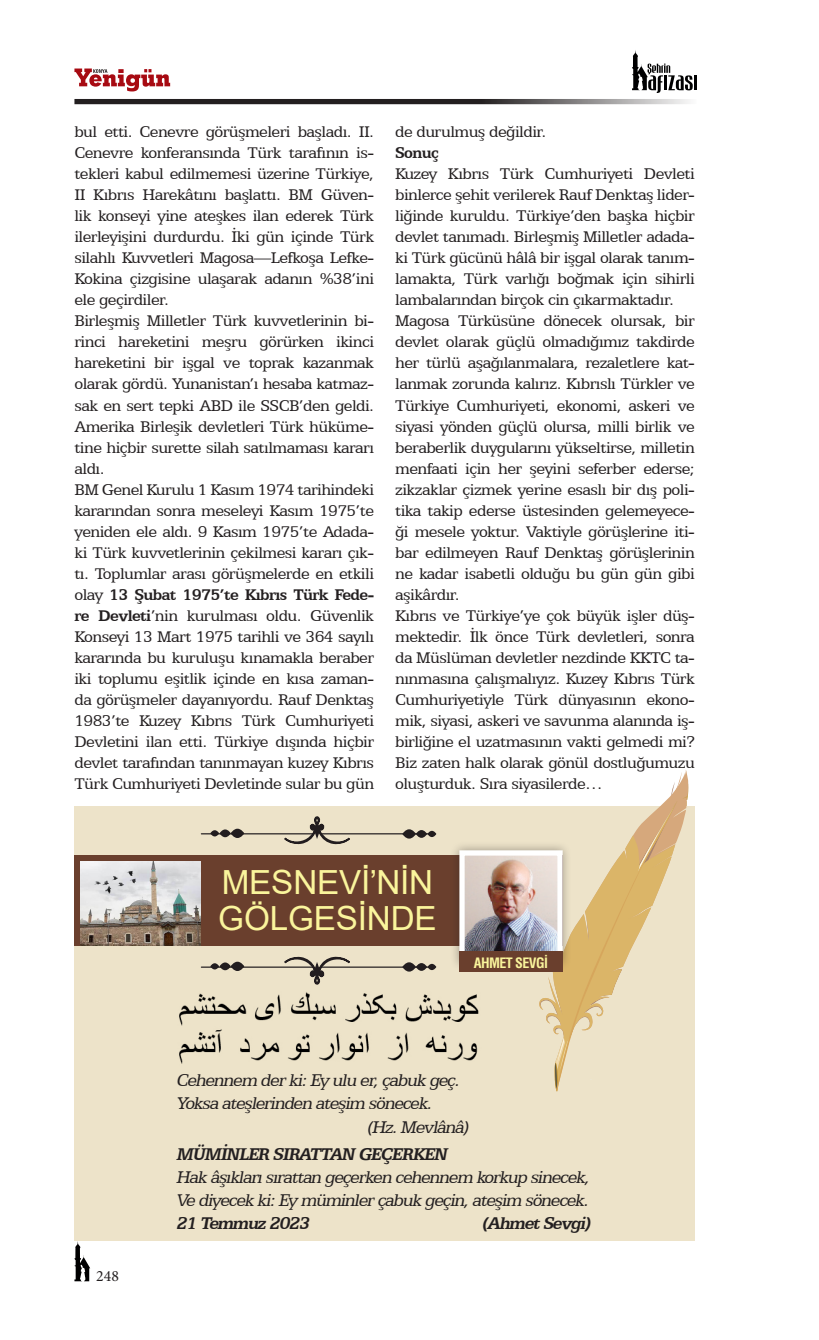
<style>
.page{position:relative;width:819px;height:1340px;background:#fff}
.page>*{position:absolute;margin:0;border:0;box-sizing:border-box;transform-origin:0 0}
.dikey_1_sayfa{font:33.25px/36.8px "Arial";letter-spacing:-.005em;color:#faf59c}
.metin{font:italic 19.25px "Egyptian 505 BT";color:#231f20}
.metin-2{font:italic 700 19.25px "Egyptian 505 BT";color:#231f20}
.metin-3{font:17.5px/21px "Egyptian 505 BT";letter-spacing:-.035em;color:#231f20;text-align:justify}
.metin-4{font:700 17.5px "Egyptian 505 BT";letter-spacing:-.035em;color:#231f20}
.t1{font:15.75px "Minion Pro";color:#231f20}
.dikey_1_sayfa-2{font:700 condensed 14px "Helvetica";letter-spacing:-.04em;color:#faf59c}
.s1{font-weight:700}
</style>
<div class="page">
<svg style="left:74px;top:68px;width:96px;height:23px"></svg>
<svg style="left:632px;top:50px;width:64px;height:43px"></svg>
<svg style="left:74px;top:99px;width:615px;height:5px;background:#464344"></svg>
<svg style="left:74px;top:1240px;width:16px;height:41px"></svg>
<div style="left:74px;top:806px;width:620px;height:434px;background:#ede3c9"></div>
<div style="left:403px;top:963px;width:12px;height:7px;background:#221d1f;border-radius:50%"></div>
<div style="left:402px;top:962px;width:14px;height:9px;border:2px solid #221d1f;border-radius:50%"></div>
<div style="left:416px;top:963px;width:11px;height:7px;border:2px solid #221d1f;border-radius:50%"></div>
<div style="left:427px;top:963px;width:9px;height:7px;border:2px solid #221d1f;border-radius:50%"></div>
<hr style="left:321px;top:966px;width:112px;height:1px;background:#221d1f">
<div style="left:232px;top:962px;width:11px;height:8px;background:#221d1f;border-radius:50%"></div>
<div style="left:231px;top:961px;width:13px;height:10px;border:2px solid #221d1f;border-radius:50%"></div>
<div style="left:220px;top:963px;width:10px;height:6px;background:#221d1f;border-radius:50%"></div>
<div style="left:220px;top:962px;width:10px;height:8px;border:2px solid #221d1f;border-radius:50%"></div>
<div style="left:210px;top:963px;width:9px;height:6px;border:2px solid #221d1f;border-radius:50%"></div>
<hr style="left:201px;top:966px;width:112px;height:1px;background:#221d1f">
<svg style="left:264px;top:956px;width:106px;height:28px"></svg>
<div style="left:403px;top:830px;width:12px;height:7px;background:#221d1f;border-radius:50%"></div>
<div style="left:402px;top:829px;width:14px;height:9px;border:2px solid #221d1f;border-radius:50%"></div>
<div style="left:416px;top:830px;width:11px;height:7px;border:2px solid #221d1f;border-radius:50%"></div>
<div style="left:427px;top:830px;width:9px;height:7px;border:2px solid #221d1f;border-radius:50%"></div>
<hr style="left:321px;top:833px;width:112px;height:1px;background:#221d1f">
<div style="left:232px;top:829px;width:11px;height:8px;background:#221d1f;border-radius:50%"></div>
<div style="left:231px;top:828px;width:13px;height:10px;border:2px solid #221d1f;border-radius:50%"></div>
<div style="left:220px;top:830px;width:10px;height:6px;background:#221d1f;border-radius:50%"></div>
<div style="left:220px;top:829px;width:10px;height:8px;border:2px solid #221d1f;border-radius:50%"></div>
<div style="left:210px;top:830px;width:9px;height:6px;border:2px solid #221d1f;border-radius:50%"></div>
<hr style="left:201px;top:833px;width:112px;height:1px;background:#221d1f">
<svg style="left:264px;top:816px;width:106px;height:29px"></svg>
<svg style="left:535px;top:770px;width:154px;height:321px"></svg>
<div style="left:74px;top:855px;width:488px;height:90px;background:#6a3f2d"></div>
<div style="left:449px;top:840px;width:123px;height:131px;background:#231f20;opacity:.4"></div>
<img style="left:465px;top:856px;width:91px;height:95px">
<div style="left:459px;top:850px;width:103px;height:112px;border:5px solid #fff"></div>
<div style="left:459px;top:951px;width:103px;height:20px;background:#6a3f2d"></div>
<img style="left:80px;top:862px;width:121px;height:83px">
<img style="left:179px;top:992px;width:300px;height:72px">
<p class="metin-3" style="left:74px;top:121px;width:301px">bul etti. Cenevre görüşmeleri başladı. II.<br>Cenevre konferansında Türk tarafının is&shy;tekleri kabul edilmemesi üzerine Türkiye, II Kıbrıs Harekâtını başlattı. BM Güven&shy;lik konseyi yine ateşkes ilan ederek Türk ilerleyişini durdurdu. İki gün içinde Türk silahlı Kuvvetleri Magosa—Lefkoşa Lefke-Kokina çizgisine ulaşarak adanın %38’ini ele geçirdiler.</p>
<p class="metin-3" style="left:74px;top:310px;width:301px">Birleşmiş Milletler Türk kuvvetlerinin bi&shy;rinci hareketini meşru görürken ikinci hareketini bir işgal ve toprak kazanmak olarak gördü. Yunanistan’ı hesaba katmaz&shy;sak en sert tepki ABD ile SSCB’den geldi.<br>Amerika Birleşik devletleri Türk hüküme&shy;tine hiçbir surette silah satılmaması kararı aldı.</p>
<p class="metin-3" style="left:74px;top:478px;width:301px">BM Genel Kurulu 1 Kasım 1974 tarihindeki kararından sonra meseleyi Kasım 1975’te yeniden ele aldı. 9 Kasım 1975’te Adada&shy;ki Türk kuvvetlerinin çekilmesi kararı çık&shy;tı. Toplumlar arası görüşmelerde en etkili olay <span class="s1">13 Şubat 1975’te Kıbrıs Türk Fede&shy;re Devleti</span>’nin kurulması oldu. Güvenlik Konseyi 13 Mart 1975 tarihli ve 364 sayılı kararında bu kuruluşu kınamakla beraber iki toplumu eşitlik içinde en kısa zaman&shy;da görüşmeler dayanıyordu. Rauf Denktaş 1983’te Kuzey Kıbrıs Türk Cumhuriyeti Devletini ilan etti. Türkiye dışında hiçbir devlet tarafından tanınmayan kuzey Kıbrıs Türk Cumhuriyeti Devletinde sular bu gün</p>
<p class="metin-3" style="left:395px;top:121px;width:153px">de durulmuş değildir.</p>
<p class="metin-4" style="left:395px;top:143px;width:45px">Sonuç</p>
<p class="metin-3" style="left:395px;top:163px;width:301px">Kuzey Kıbrıs Türk Cumhuriyeti Devleti binlerce şehit verilerek Rauf Denktaş lider&shy;liğinde kuruldu. Türkiye’den başka hiçbir devlet tanımadı. Birleşmiş Milletler adada&shy;ki Türk gücünü hâlâ bir işgal olarak tanım&shy;lamakta, Türk varlığı boğmak için sihirli lambalarından birçok cin çıkarmaktadır.</p>
<p class="metin-3" style="left:395px;top:310px;width:301px">Magosa Türküsüne dönecek olursak, bir devlet olarak güçlü olmadığımız takdirde her türlü aşağılanmalara, rezaletlere kat&shy;lanmak zorunda kalırız. Kıbrıslı Türkler ve Türkiye Cumhuriyeti, ekonomi, askeri ve siyasi yönden güçlü olursa, milli birlik ve beraberlik duygularını yükseltirse, milletin menfaati için her şeyini seferber ederse; zikzaklar çizmek yerine esaslı bir dış poli&shy;tika takip ederse üstesinden gelemeyece&shy;ği mesele yoktur. Vaktiyle görüşlerine iti&shy;bar edilmeyen Rauf Denktaş görüşlerinin ne kadar isabetli olduğu bu gün gün gibi aşikârdır.</p>
<p class="metin-3" style="left:395px;top:604px;width:301px">Kıbrıs ve Türkiye’ye çok büyük işler düş&shy;mektedir. İlk önce Türk devletleri, sonra da Müslüman devletler nezdinde KKTC ta&shy;nınmasına çalışmalıyız. Kuzey Kıbrıs Türk Cumhuriyetiyle Türk dünyasının ekono&shy;mik, siyasi, askeri ve savunma alanında iş&shy;birliğine el uzatmasının vakti gelmedi mi?<br>Biz zaten halk olarak gönül dostluğumuzu oluşturduk. Sıra siyasilerde…</p>
<p class="dikey_1_sayfa" style="left:218px;top:863px;width:220px">MESNEVİ’NİN<br>GÖLGESİNDE</p>
<p class="dikey_1_sayfa-2" style="left:474px;top:953px;width:75px">AHMET SEVGI</p>
<p class="t1" style="left:96px;top:1265px;width:24px">248</p>
<p class="metin" style="left:176px;top:1069px;width:289px">Cehennem derki:Ey ulu er,çabukgeç.</p>
<p class="metin" style="left:176px;top:1092px;width:261px">Yoksaateşlerinden ateşim sönecek.</p>
<p class="metin" style="left:366px;top:1115px;width:107px">(Hz.Mevlânâ)</p>
<p class="metin-2" style="left:176px;top:1142px;width:276px">MÜMİNLER SIRATTAN GEÇERKEN</p>
<p class="metin" style="left:176px;top:1165px;width:419px">Hakâşıklarısırattan geçerken cehennem korkupsinecek,</p>
<p class="metin" style="left:176px;top:1188px;width:418px">Vediyecekki:Ey müminlerçabukgeçin,ateşim sönecek.</p>
<p class="metin-2" style="left:176px;top:1211px;width:139px">21 Temmuz2023</p>
<p class="metin-2" style="left:481px;top:1211px;width:114px">(AhmetSevgi)</p>
</div>
